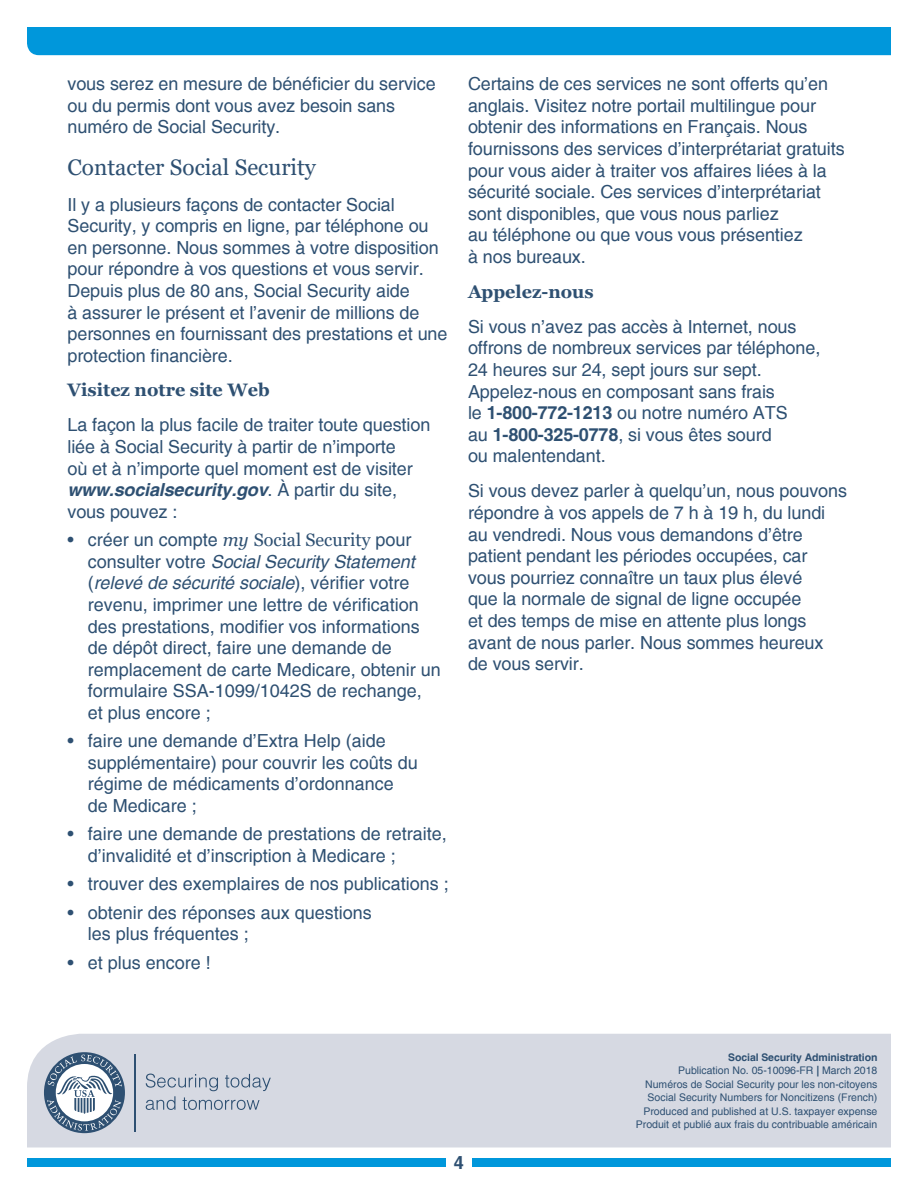
<style>
.page{position:relative;width:918px;height:1188px;background:#fff}
.page>*{position:absolute;margin:0;border:0;box-sizing:border-box;transform-origin:0 0}
.t1{font:22.5px "Georgia";color:#2e5072}
.t2{font:18px/21.6px "Helvetica";letter-spacing:-.005em;color:#2e5072}
.t3{font:700 18px "Georgia";color:#2e5072}
.t4{font:700 18px "Helvetica";color:#2e5072}
.t5{font:10.5px "Helvetica";color:#2e5072}
.t6{font:700 10.5px "Helvetica";letter-spacing:-.01em;color:#2e5072}
.s1{font-weight:700;font-style:italic}
.s2{font-family:"Georgia";font-style:italic}
.s3{font-family:"Georgia"}
.s4{font-style:italic}
.s5{font-weight:700}
</style>
<div class="page">
<div style="left:27px;top:1159px;width:419px;height:8px;background:#0097db"></div>
<div style="left:472px;top:1159px;width:419px;height:8px;background:#0097db"></div>
<div style="left:27px;top:1034px;width:864px;height:113px;background:#d6d9e2"></div>
<div style="left:27px;top:27px;width:864px;height:28px;background:#0097db"></div>
<div style="left:44px;top:1052px;width:81px;height:81px;background:#2e5072;border-radius:50%"></div>
<svg style="left:47px;top:1055px;width:75px;height:76px"></svg>
<hr style="left:135px;top:1054px;width:1px;height:77px;background:#2e5072">
<svg style="left:146px;top:1074px;width:125px;height:36px;background:#bbc3d0"></svg>
<p class="t2" style="left:68px;top:74px;width:370px">vous serez en mesure de bénéficier du service ou du permis dont vous avez besoin sans numéro de Social Security.</p>
<h1 class="t1" style="left:68px;top:154px;width:250px">Contacter Social Security</h1>
<p class="t2" style="left:68px;top:194px;width:382px">Il y a plusieurs façons de contacter Social Security, y compris en ligne, par téléphone ou en personne. Nous sommes à votre disposition pour répondre à vos questions et vous servir.<br>Depuis plus de 80 ans, Social Security aide<br>à assurer le présent et l’avenir de millions de personnes en fournissant des prestations et une protection financière.</p>
<h2 class="t3" style="left:68px;top:378px;width:204px">Visitez notre site Web</h2>
<p class="t2" style="left:68px;top:415px;width:364px">La façon la plus facile de traiter toute question liée à Social Security à partir de n’importe<br>où et à n’importe quel moment est de visiter <span class="s1">www.socialsecurity.gov</span>. À partir du site, vous pouvez :</p>
<p class="t2" style="left:88px;top:530px;width:355px;text-indent:-20px">• créer un compte <span class="s2">my</span> <span class="s3">Social Security</span> pour consulter votre <span class="s4">Social Security Statement </span>(<span class="s4">relevé de sécurité sociale</span>), vérifier votre revenu, imprimer une lettre de vérification des prestations, modifier vos informations de dépôt direct, faire une demande de remplacement de carte Medicare, obtenir un formulaire SSA-1099/1042S de rechange, et plus encore ;</p>
<p class="t2" style="left:88px;top:731px;width:332px;text-indent:-20px">• faire une demande d’Extra Help (aide supplémentaire) pour couvrir les coûts du régime de médicaments d’ordonnance de Medicare ;</p>
<p class="t2" style="left:88px;top:824px;width:361px;text-indent:-20px">• faire une demande de prestations de retraite, d’invalidité et d’inscription à Medicare ;</p>
<p class="t2" style="left:68px;top:874px;width:383px">• trouver des exemplaires de nos publications ;</p>
<p class="t2" style="left:88px;top:902px;width:286px;text-indent:-20px">• obtenir des réponses aux questions les plus fréquentes ;</p>
<p class="t2" style="left:68px;top:952px;width:145px">• et plus encore !</p>
<p class="t2" style="left:468px;top:74px;width:378px">Certains de ces services ne sont offerts qu’en anglais. Visitez notre portail multilingue pour obtenir des informations en Français. Nous fournissons des services d’interprétariat gratuits pour vous aider à traiter vos affaires liées à la sécurité sociale. Ces services d’interprétariat sont disponibles, que vous nous parliez<br>au téléphone ou que vous vous présentiez<br>à nos bureaux.</p>
<h2 class="t3" style="left:468px;top:280px;width:127px">Appelez-nous</h2>
<p class="t2" style="left:468px;top:316px;width:354px">Si vous n’avez pas accès à Internet, nous offrons de nombreux services par téléphone, 24 heures sur 24, sept jours sur sept.<br>Appelez-nous en composant sans frais<br>le <span class="s5">1-800-772-1213</span> ou notre numéro ATS<br>au <span class="s5">1-800-325-0778</span>, si vous êtes sourd<br>ou malentendant.</p>
<p class="t2" style="left:468px;top:481px;width:381px">Si vous devez parler à quelqu’un, nous pouvons répondre à vos appels de 7 h à 19 h, du lundi au vendredi. Nous vous demandons d’être patient pendant les périodes occupées, car vous pourriez connaître un taux plus élevé<br>que la normale de signal de ligne occupée<br>et des temps de mise en attente plus longs avant de nous parler. Nous sommes heureux de vous servir.</p>
<p class="t6" style="left:728px;top:1051px;width:151px">Social Security Administration</p>
<p class="t5" style="left:678px;top:1064px;width:201px">Publication No. 05-10096-FR <span class="s5">|</span> March 2018</p>
<p class="t5" style="left:645px;top:1078px;width:234px">Numéros de Social Security pour les non-citoyens</p>
<p class="t5" style="left:648px;top:1091px;width:231px">Social Security Numbers for Noncitizens (French)</p>
<p class="t5" style="left:643px;top:1105px;width:236px">Produced and published at U.S. taxpayer expense</p>
<p class="t5" style="left:636px;top:1118px;width:243px">Produit et publié aux frais du contribuable américain</p>
<p class="t4" style="left:454px;top:1152px;width:12px">4</p>
</div>
